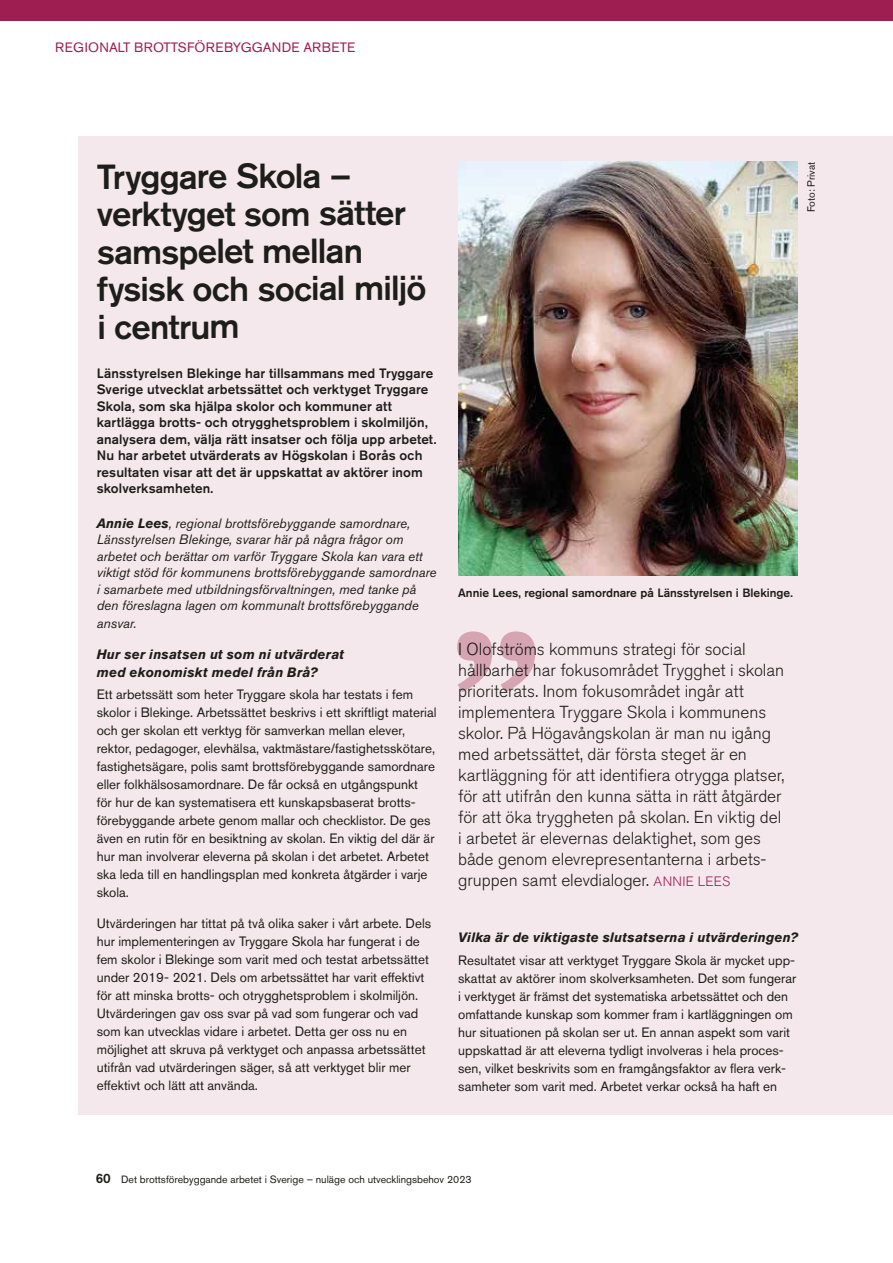
<style>
.page{position:relative;width:893px;height:1263px;background:#fff}
.page>*{position:absolute;margin:0;border:0;box-sizing:border-box;transform-origin:0 0}
.NY_ARTIKELRUBRIK{font:500 34.5px/37.5px "Akzidenz Grotesk BE";letter-spacing:-.03em;color:#1d1d1b}
.Citat_ARTIKEL{font:300 17.25px/21px "Akzidenz Grotesk BE";letter-spacing:-.005em;color:#1d1d1b}
.Artikeltext{font:13.5px/18px "Akzidenz Grotesk BE";color:#1d1d1b}
.artikeltext_fråga{font:13.5px/18px "Akzidenz Grotesk BE";color:#1d1d1b}
.Artikelingress{font:500 13.5px/16.5px "Akzidenz Grotesk BE";letter-spacing:.01em;color:#1d1d1b}
.Artikeltext-2{font:italic 13.5px/16.5px "Akzidenz Grotesk BE";color:#1d1d1b}
.artikeltext_fråga-2{font:italic 700 13.5px/18px "Akzidenz Grotesk BE";letter-spacing:.015em;color:#1d1d1b}
.Tabellhuvud_petrol{font:13.5px "Akzidenz Grotesk BE";letter-spacing:.02em;color:#9e1e52}
.Bildtext{font:500 12px "Akzidenz Grotesk BE";color:#1d1d1b}
.Fotobyline{font:10.5px "Akzidenz Grotesk BE";color:#1d1d1b}
.s1{font-weight:700}
.s2{font-size:13.5px;color:#9e1e52}
.s3{font-weight:500;font-size:13.5px}
</style>
<div class="page">
<div style="left:0;top:0;width:893px;height:21px;background:#9e1e52"></div>
<div style="left:79px;top:136px;width:814px;height:978px;background:#f5e8ec"></div>
<img style="left:458px;top:162px;width:339px;height:413px">
<svg style="left:457px;top:631px;width:78px;height:61px"></svg>
<p class="Tabellhuvud_petrol" style="left:55px;top:40px;width:301px">REGIONALT BROTTSFÖREBYGGANDE ARBETE</p>
<p class="NY_ARTIKELRUBRIK" style="left:97px;top:157px;width:332px">Tryggare Skola – verktyget som sätter samspelet mellan fysisk och social miljö i centrum</p>
<p class="Artikelingress" style="left:97px;top:365px;width:341px">Länsstyrelsen Blekinge har tillsammans med Tryggare Sverige utvecklat arbetssättet och verktyget Tryggare Skola, som ska hjälpa skolor och kommuner att kartlägga brotts- och otrygghetsproblem i skolmiljön, analysera dem, välja rätt insatser och följa upp arbetet.<br>Nu har arbetet utvärderats av Högskolan i Borås och resultaten visar att det är uppskattat av aktörer inom skolverksamheten.</p>
<p class="Artikeltext-2" style="left:97px;top:515px;width:341px"><span class="s1">Annie Lees</span>, regional brottsförebyggande samordnare, Länsstyrelsen Blekinge, svarar här på några frågor om arbetet och berättar om varför Tryggare Skola kan vara ett viktigt stöd för kommunens brottsförebyggande samordnare i samarbete med utbildningsförvaltningen, med tanke på den föreslagna lagen om kommunalt brottsförebyggande</p>
<p class="Artikeltext-2" style="left:97px;top:615px;width:41px">ansvar.</p>
<p class="artikeltext_fråga-2" style="left:97px;top:645px;width:249px">Hur ser insatsen ut som ni utvärderat med ekonomiskt medel från Brå?</p>
<p class="Artikeltext" style="left:97px;top:686px;width:341px">Ett arbetssätt som heter Tryggare skola har testats i fem skolor i Blekinge. Arbetssättet beskrivs i ett skriftligt material och ger skolan ett verktyg för samverkan mellan elever, rektor, pedagoger, elevhälsa, vaktmästare/fastighetsskötare, fastighetsägare, polis samt brottsförebyggande samordnare eller folkhälsosamordnare. De får också en utgångspunkt för hur de kan systematisera ett kunskapsbaserat brotts&shy;förebyggande arbete genom mallar och checklistor. De ges även en rutin för en besiktning av skolan. En viktig del där är hur man involverar eleverna på skolan i det arbetet. Arbetet ska leda till en handlingsplan med konkreta åtgärder i varje skola.</p>
<p class="artikeltext_fråga" style="left:97px;top:914px;width:336px">Utvärderingen har tittat på två olika saker i vårt arbete. Dels hur implementeringen av Tryggare Skola har fungerat i de fem skolor i Blekinge som varit med och testat arbetssättet under 2019- 2021. Dels om arbetssättet har varit effektivt för att minska brotts- och otrygghetsproblem i skolmiljön.<br>Utvärderingen gav oss svar på vad som fungerar och vad som kan utvecklas vidare i arbetet. Detta ger oss nu en möjlighet att skruva på verktyget och anpassa arbetssättet utifrån vad utvärderingen säger, så att verktyget blir mer effektivt och lätt att använda.</p>
<p class="Fotobyline" style="left:805px;top:212px;width:52px;rotate:-90deg">Foto: Privat</p>
<p class="Bildtext" style="left:458px;top:585px;width:336px">Annie Lees, regional samordnare på Länsstyrelsen i Blekinge.</p>
<p class="Citat_ARTIKEL" style="left:458px;top:639px;width:328px">I Olofströms kommuns strategi för social hållbarhet har fokusområdet Trygghet i skolan prioriterats. Inom fokusområdet ingår att implementera Tryggare Skola i kommunens skolor. På Högavångskolan är man nu igång med arbetssättet, där första steget är en kartläggning för att identifiera otrygga platser, för att utifrån den kunna sätta in rätt åtgärder för att öka tryggheten på skolan. En viktig del i arbetet är elevernas delaktighet, som ges både genom elevrepresentanterna i arbets&shy;gruppen samt elevdialoger. <span class="s2">ANNIE LEES</span></p>
<p class="artikeltext_fråga-2" style="left:458px;top:929px;width:341px">Vilka är de viktigaste slutsatserna i utvärderingen?</p>
<p class="Artikeltext" style="left:458px;top:951px;width:340px">Resultatet visar att verktyget Tryggare Skola är mycket upp&shy;skattat av aktörer inom skolverksamheten. Det som fungerar i verktyget är främst det systematiska arbetssättet och den omfattande kunskap som kommer fram i kartläggningen om hur situationen på skolan ser ut. En annan aspekt som varit uppskattad är att eleverna tydligt involveras i hela proces&shy;sen, vilket beskrivits som en framgångsfaktor av flera verk&shy;samheter som varit med. Arbetet verkar också ha haft en</p>
<p class="Fotobyline" style="left:96px;top:1173px;width:377px"><span class="s3">60</span> Det brottsförebyggande arbetet i Sverige – nuläge och utvecklingsbehov 2023</p>
</div>
